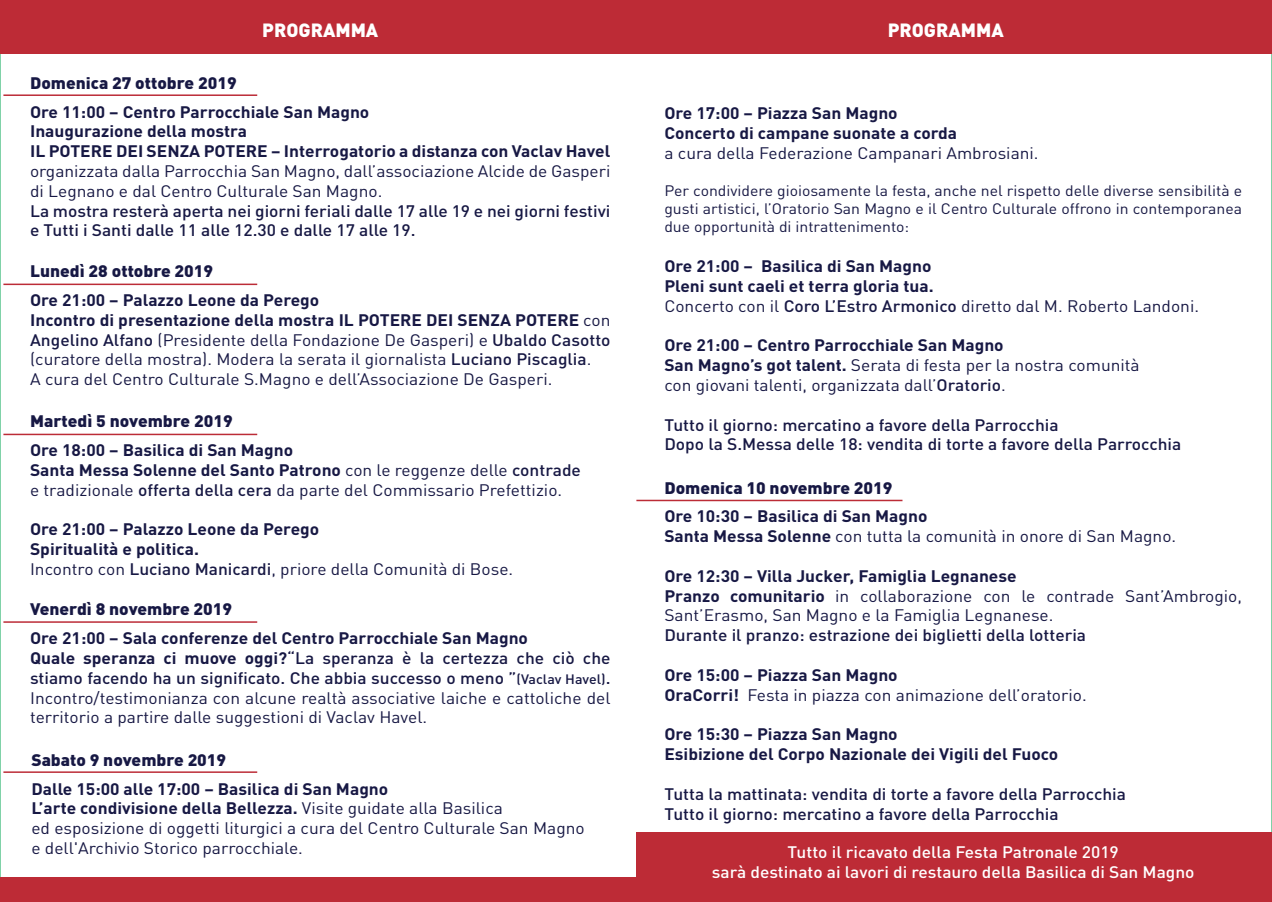
<style>
.page{position:relative;width:1272px;height:902px;background:#fff}
.page>*{position:absolute;margin:0;border:0;box-sizing:border-box;transform-origin:0 0}
.t1{font:900 18.9px "DIN Pro";color:#fff}
.t2{font:16.5px/19.8px "DIN Pro";color:#171844;scale:1.05 1}
.t3{font:700 16.5px/19.8px "DIN Pro";color:#171844;scale:1.05 1}
.t4{font:500 16.5px/19.8px "DIN Pro";color:#171844;scale:1.05 1}
.t5{font:900 16.5px "DIN Pro";color:#171844;scale:1.05 1}
.t6{font:500 16.5px/19.8px "DIN Pro";color:#fff;text-align:center;scale:1.05 1}
.t7{font:15px/18px "DIN Pro";color:#171844;text-align:justify;scale:1.05 1}
.s1{font-weight:700}
.s2{font-weight:500}
.s3{font-weight:400}
.s4{font-weight:500;font-size:13.5px}
</style>
<div class="page">
<div style="left:0;top:0;width:1271px;height:54px;background:#bd2b36"></div>
<hr style="left:3px;top:94px;width:254px;height:2px;background:#bc2c37">
<div style="left:0;top:877px;width:1271px;height:24px;background:#bd2b36"></div>
<hr style="left:3px;top:283px;width:254px;height:2px;background:#bc2c37">
<hr style="left:3px;top:433px;width:254px;height:2px;background:#bc2c37">
<hr style="left:3px;top:621px;width:254px;height:1px;background:#bc2c37">
<hr style="left:3px;top:771px;width:254px;height:1px;background:#bc2c37">
<div style="left:637px;top:831px;width:634px;height:69px;background:#bd2b36"></div>
<hr style="left:636px;top:499px;width:266px;height:2px;background:#bc2c37">
<p class="t1" style="left:262px;top:17px;width:118px">PROGRAMMA</p>
<p class="t5" style="left:30px;top:72px;width:198px">Domenica 27 ottobre 2019</p>
<p class="t3" style="left:30px;top:101px;width:554px">Ore 11:00 – Centro Parrocchiale San Magno<br>Inaugurazione della mostra<br>IL POTERE DEI SENZA POTERE – Interrogatorio a distanza con Vaclav Havel</p>
<p class="t2" style="left:30px;top:160px;width:554px">organizzata dalla Parrocchia San Magno, dall’associazione Alcide de Gasperi di Legnano e dal Centro Culturale San Magno.</p>
<p class="t4" style="left:30px;top:200px;width:554px">La mostra resterà aperta nei giorni feriali dalle 17 alle 19 e nei giorni festivi e Tutti i Santi dalle 11 alle 12.30 e dalle 17 alle 19.</p>
<p class="t5" style="left:30px;top:260px;width:176px">Lunedì 28 ottobre 2019</p>
<p class="t2" style="left:30px;top:289px;width:554px"><span class="s1">Ore 21:00 – Palazzo Leone da Perego<br>Incontro di presentazione della mostra IL POTERE DEI SENZA POTERE</span> con <span class="s2">Angelino Alfano</span> (Presidente della Fondazione De Gasperi) e <span class="s2">Ubaldo Casotto </span>(curatore della mostra). Modera la serata il giornalista <span class="s2">Luciano Piscaglia</span>.<br>A cura del Centro Culturale S.Magno e dell’Associazione De Gasperi.</p>
<p class="t5" style="left:30px;top:410px;width:194px">Martedì 5 novembre 2019</p>
<p class="t2" style="left:30px;top:439px;width:526px"><span class="s1">Ore 18:00 – Basilica di San Magno<br>Santa Messa Solenne del Santo Patrono</span> con le reggenze delle <span class="s2">contrade </span>e tradizionale <span class="s2">offerta della cera</span> da parte del Commissario Prefettizio.</p>
<p class="t3" style="left:30px;top:518px;width:461px">Ore 21:00 – Palazzo Leone da Perego<br>Spiritualità e politica.<br><span class="s3">Incontro con</span> <span class="s2">Luciano Manicardi</span><span class="s3">, priore della Comunità di Bose.</span></p>
<p class="t5" style="left:30px;top:598px;width:194px">Venerdì 8 novembre 2019</p>
<p class="t2" style="left:30px;top:627px;width:554px"><span class="s1">Ore 21:00 – Sala conferenze del Centro Parrocchiale San Magno<br>Quale speranza ci muove oggi?</span><span class="s2">“La speranza è la certezza che ciò che stiamo facendo ha un significato. Che abbia successo o meno ”</span><span class="s4">(Vaclav Havel)</span><span class="s2">.<br></span>Incontro/testimonianza con alcune realtà associative laiche e cattoliche del territorio a partire dalle suggestioni di Vaclav Havel.</p>
<p class="t5" style="left:31px;top:748px;width:187px">Sabato 9 novembre 2019</p>
<p class="t2" style="left:31px;top:778px;width:528px"><span class="s1">Dalle 15:00 alle 17:00 – Basilica di San Magno<br>L’arte condivisione della Bellezza.</span> Visite guidate alla Basilica<br>ed esposizione di oggetti liturgici a cura del Centro Culturale San Magno e dell'Archivio Storico parrocchiale.</p>
<p class="t1" style="left:887px;top:17px;width:118px">PROGRAMMA</p>
<p class="t3" style="left:664px;top:102px;width:280px">Ore 17:00 – Piazza San Magno<br>Concerto di campane suonate a corda</p>
<p class="t2" style="left:664px;top:142px;width:358px">a cura della Federazione Campanari Ambrosiani.</p>
<p class="t7" style="left:664px;top:181px;width:551px">Per condividere gioiosamente la festa, anche nel rispetto delle diverse sensibilità e gusti artistici, l’Oratorio San Magno e il Centro Culturale offrono in contemporanea due opportunità di intrattenimento:</p>
<p class="t3" style="left:664px;top:255px;width:511px">Ore 21:00 – Basilica di San Magno<br>Pleni sunt caeli et terra gloria tua.<br><span class="s3">Concerto con il</span> <span class="s2">Coro L’Estro Armonico</span> <span class="s3">diretto dal M. Roberto Landoni.</span></p>
<p class="t2" style="left:664px;top:335px;width:454px"><span class="s1">Ore 21:00 – Centro Parrocchiale San Magno<br>San Magno’s got talent.</span> Serata di festa per la nostra comunità con giovani talenti, organizzata dall’<span class="s2">Oratorio</span>.</p>
<p class="t4" style="left:664px;top:414px;width:494px">Tutto il giorno: mercatino a favore della Parrocchia<br>Dopo la S.Messa delle 18: vendita di torte a favore della Parrocchia</p>
<p class="t5" style="left:664px;top:476px;width:219px">Domenica 10 novembre 2019</p>
<p class="t3" style="left:664px;top:506px;width:489px">Ore 10:30 – Basilica di San Magno<br>Santa Messa Solenne <span class="s3">con tutta la comunità in onore di San Magno.</span></p>
<p class="t2" style="left:664px;top:565px;width:551px"><span class="s1">Ore 12:30 – Villa Jucker, Famiglia Legnanese<br>Pranzo comunitario</span> in collaborazione con le contrade Sant’Ambrogio,<br>Sant’Erasmo, San Magno e la Famiglia Legnanese.</p>
<p class="t4" style="left:664px;top:624px;width:403px">Durante il pranzo: estrazione dei biglietti della lotteria</p>
<p class="t2" style="left:664px;top:664px;width:404px"><span class="s1">Ore 15:00 – Piazza San Magno<br>OraCorri!</span> Festa in piazza con animazione dell’oratorio.</p>
<p class="t3" style="left:664px;top:723px;width:376px">Ore 15:30 – Piazza San Magno<br>Esibizione del Corpo Nazionale dei Vigili del Fuoco</p>
<p class="t4" style="left:664px;top:783px;width:441px">Tutta la mattinata: vendita di torte a favore della Parrocchia<br>Tutto il giorno: mercatino a favore della Parrocchia</p>
<p class="t6" style="left:712px;top:841px;width:461px">Tutto il ricavato della Festa Patronale 2019<br>sarà destinato ai lavori di restauro della Basilica di San Magno</p>
</div>
